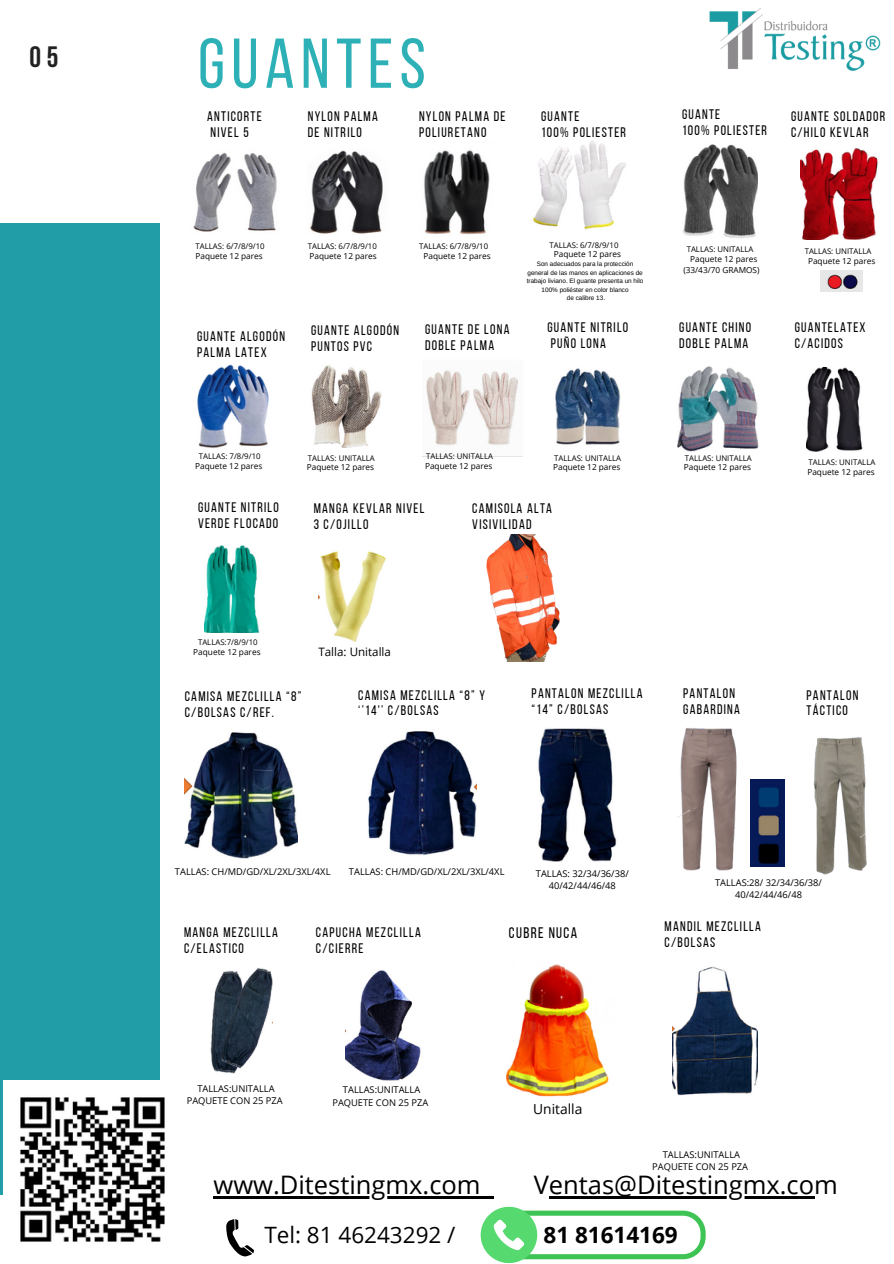
<style>
.page{position:relative;width:894px;height:1264px;background:#fff}
.page>*{position:absolute;margin:0;border:0;box-sizing:border-box;transform-origin:0 0}
.t1{font:70.35px "Bebas Neue";letter-spacing:.09em;color:#2eb1b6}
.t2{font:700 29.4px "Bebas Neue";color:#222}
.t3{font:25.5px "Open Sans";color:#000}
.t4{font:22.5px "Open Sans";color:#000}
.t5{font:700 22.5px "Open Sans";color:#000}
.t6{font:15.3px "Bebas Neue";letter-spacing:.09em;color:#000}
.t7{font:13.8px/15.8px "Bebas Neue";letter-spacing:.09em;color:#000}
.t8{font:13.8px "Open Sans";color:#000}
.t9{font:11.55px "Open Sans";color:#000}
.t10{font:9.3px/12.5px "Open Sans";color:#000;text-align:center}
.t11{font:8.25px/11.2px "Open Sans";color:#000;text-align:center}
.t12{font:7.8px "Open Sans";color:#000}
.t13{font:6.3px/8.6px "Arimo";color:#000;text-align:center}
</style>
<div class="page">
<div style="left:0;top:223px;width:160px;height:971px;background:#219da8"></div>
<img style="left:709px;top:8px;width:172px;height:63px">
<img style="left:193px;top:152px;width:84px;height:80px">
<img style="left:310px;top:150px;width:73px;height:84px">
<img style="left:424px;top:150px;width:66px;height:85px">
<img style="left:533px;top:140px;width:93px;height:90px">
<img style="left:426px;top:370px;width:92px;height:76px">
<svg style="left:226px;top:1219px;width:28px;height:38px"></svg>
<svg style="left:480px;top:1206px;width:225px;height:56px"></svg>
<hr style="left:213px;top:1195px;width:267px;height:3px;background:#000">
<hr style="left:480px;top:1195px;width:14px;height:3px;background:#000">
<hr style="left:548px;top:1195px;width:266px;height:3px;background:#000">
<img style="left:683px;top:144px;width:74px;height:95px">
<img style="left:197px;top:364px;width:72px;height:84px">
<img style="left:311px;top:365px;width:70px;height:83px">
<img style="left:555px;top:368px;width:65px;height:77px">
<img style="left:677px;top:366px;width:81px;height:85px">
<img style="left:800px;top:148px;width:78px;height:92px">
<img style="left:820px;top:270px;width:42px;height:21px">
<img style="left:806px;top:367px;width:57px;height:85px">
<img style="left:204px;top:545px;width:55px;height:87px">
<img style="left:318px;top:551px;width:67px;height:90px">
<img style="left:185px;top:732px;width:112px;height:127px">
<img style="left:368px;top:731px;width:108px;height:124px">
<img style="left:538px;top:728px;width:79px;height:133px">
<img style="left:672px;top:966px;width:84px;height:130px">
<img style="left:210px;top:967px;width:63px;height:106px">
<img style="left:345px;top:970px;width:76px;height:110px">
<img style="left:506px;top:964px;width:103px;height:133px">
<img style="left:3px;top:1080px;width:162px;height:162px">
<img style="left:486px;top:534px;width:74px;height:128px">
<img style="left:677px;top:728px;width:60px;height:143px">
<img style="left:750px;top:779px;width:34px;height:87px">
<img style="left:813px;top:737px;width:54px;height:138px">
<h2 class="t2" style="left:29px;top:45px;width:31px">05</h2>
<h1 class="t1" style="left:198px;top:35px;width:229px">GUANTES</h1>
<p class="t7" style="left:207px;top:110px;width:56px">ANTICORTE<br>NIVEL 5</p>
<p class="t7" style="left:308px;top:110px;width:72px">NYLON PALMA<br>DE NITRILO</p>
<p class="t7" style="left:419px;top:110px;width:88px">NYLON PALMA DE<br>POLIURETANO</p>
<p class="t7" style="left:541px;top:110px;width:87px">GUANTE<br>100% POLIESTER</p>
<p class="t7" style="left:681px;top:107px;width:87px">GUANTE<br>100% POLIESTER</p>
<p class="t7" style="left:790px;top:110px;width:96px">GUANTE SOLDADOR<br>C/HILO KEVLAR</p>
<p class="t12" style="left:195px;top:240px;width:71px">TALLAS: 6/7/8/9/10</p>
<p class="t12" style="left:308px;top:240px;width:71px">TALLAS: 6/7/8/9/10</p>
<p class="t12" style="left:419px;top:240px;width:71px">TALLAS: 6/7/8/9/10</p>
<p class="t11" style="left:195px;top:250px;width:69px">Paquete 12 pares</p>
<p class="t11" style="left:309px;top:250px;width:69px">Paquete 12 pares</p>
<p class="t11" style="left:423px;top:250px;width:69px">Paquete 12 pares</p>
<p class="t12" style="left:549px;top:239px;width:71px">TALLAS: 6/7/8/9/10</p>
<p class="t11" style="left:553px;top:248px;width:69px">Paquete 12 pares</p>
<p class="t13" style="left:526px;top:260px;width:118px">Son adecuados para la protección general de las manos en aplicaciones de trabajo liviano. El guante presenta un hilo<br>100% poliéster en color blanco<br>de calibre 13.</p>
<p class="t12" style="left:686px;top:244px;width:68px">TALLAS: UNITALLA</p>
<p class="t11" style="left:683px;top:253px;width:78px">Paquete 12 pares (33/43/70 GRAMOS)</p>
<p class="t12" style="left:804px;top:245px;width:68px">TALLAS: UNITALLA</p>
<p class="t11" style="left:807px;top:255px;width:69px">Paquete 12 pares</p>
<p class="t7" style="left:197px;top:330px;width:89px">GUANTE ALGODÓN<br>PALMA LATEX</p>
<p class="t7" style="left:311px;top:324px;width:89px">GUANTE ALGODÓN<br>PUNTOS PVC</p>
<p class="t7" style="left:425px;top:323px;width:86px">GUANTE DE LONA<br>DOBLE PALMA</p>
<p class="t7" style="left:547px;top:321px;width:82px">GUANTE NITRILO<br>PUÑO LONA</p>
<p class="t7" style="left:679px;top:321px;width:73px">GUANTE CHINO<br>DOBLE PALMA</p>
<p class="t7" style="left:794px;top:321px;width:72px">GUANTELATEX<br>C/ACIDOS</p>
<p class="t12" style="left:199px;top:451px;width:63px">TALLAS: 7/8/9/10</p>
<p class="t11" style="left:195px;top:460px;width:69px">Paquete 12 pares</p>
<p class="t7" style="left:198px;top:500px;width:82px">GUANTE NITRILO<br>VERDE FLOCADO</p>
<p class="t12" style="left:308px;top:452px;width:68px">TALLAS: UNITALLA</p>
<p class="t11" style="left:307px;top:461px;width:69px">Paquete 12 pares</p>
<p class="t12" style="left:426px;top:451px;width:68px">TALLAS: UNITALLA</p>
<p class="t11" style="left:425px;top:460px;width:69px">Paquete 12 pares</p>
<p class="t12" style="left:554px;top:452px;width:68px">TALLAS: UNITALLA</p>
<p class="t11" style="left:553px;top:461px;width:69px">Paquete 12 pares</p>
<p class="t7" style="left:313px;top:502px;width:112px">MANGA KEVLAR NIVEL<br>3 C/OJILLO</p>
<p class="t7" style="left:472px;top:502px;width:81px">CAMISOLA ALTA<br>VISIVILIDAD</p>
<p class="t12" style="left:684px;top:452px;width:68px">TALLAS: UNITALLA</p>
<p class="t11" style="left:683px;top:461px;width:69px">Paquete 12 pares</p>
<p class="t12" style="left:808px;top:457px;width:68px">TALLAS: UNITALLA</p>
<p class="t11" style="left:807px;top:466px;width:69px">Paquete 12 pares</p>
<p class="t12" style="left:198px;top:636px;width:61px">TALLAS:7/8/9/10</p>
<p class="t11" style="left:193px;top:645px;width:69px">Paquete 12 pares</p>
<p class="t7" style="left:185px;top:690px;width:118px">CAMISA MEZCLILLA “8”<br>C/BOLSAS C/REF.</p>
<p class="t9" style="left:318px;top:643px;width:74px">Talla: Unitalla</p>
<p class="t7" style="left:358px;top:688px;width:128px">CAMISA MEZCLILLA “8” Y ‘’14'’ C/BOLSAS</p>
<p class="t7" style="left:531px;top:686px;width:112px">PANTALON MEZCLILLA “14” C/BOLSAS</p>
<p class="t7" style="left:683px;top:686px;width:58px">PANTALON<br>GABARDINA</p>
<p class="t7" style="left:806px;top:688px;width:53px">PANTALON<br>TÁCTICO</p>
<p class="t10" style="left:175px;top:865px;width:157px">TALLAS: CH/MD/GD/XL/2XL/3XL/4XL</p>
<p class="t10" style="left:349px;top:865px;width:157px">TALLAS: CH/MD/GD/XL/2XL/3XL/4XL</p>
<p class="t10" style="left:535px;top:866px;width:94px">TALLAS: 32/34/36/38/<br>40/42/44/46/48</p>
<p class="t7" style="left:184px;top:926px;width:95px">MANGA MEZCLILLA<br>C/ELASTICO</p>
<p class="t7" style="left:316px;top:926px;width:106px">CAPUCHA MEZCLILLA<br>C/CIERRE</p>
<p class="t6" style="left:508px;top:926px;width:70px">CUBRE NUCA</p>
<p class="t10" style="left:714px;top:875px;width:108px">TALLAS:28/ 32/34/36/38/<br>40/42/44/46/48</p>
<p class="t7" style="left:664px;top:919px;width:98px">MANDIL MEZCLILLA<br>C/BOLSAS</p>
<p class="t10" style="left:187px;top:1082px;width:97px">TALLAS:UNITALLA<br>PAQUETE CON 25 PZA</p>
<p class="t10" style="left:332px;top:1083px;width:97px">TALLAS:UNITALLA<br>PAQUETE CON 25 PZA</p>
<p class="t8" style="left:533px;top:1099px;width:51px">Unitalla</p>
<p class="t10" style="left:652px;top:1147px;width:97px">TALLAS:UNITALLA<br>PAQUETE CON 25 PZA</p>
<h3 class="t3" style="left:213px;top:1166px;width:268px">www.Ditestingmx.com</h3>
<h3 class="t3" style="left:533px;top:1166px;width:306px">Ventas@Ditestingmx.com</h3>
<h3 class="t4" style="left:264px;top:1218px;width:192px">Tel: 81 46243292 /</h3>
<h3 class="t5" style="left:543px;top:1218px;width:136px">81 81614169</h3>
</div>
